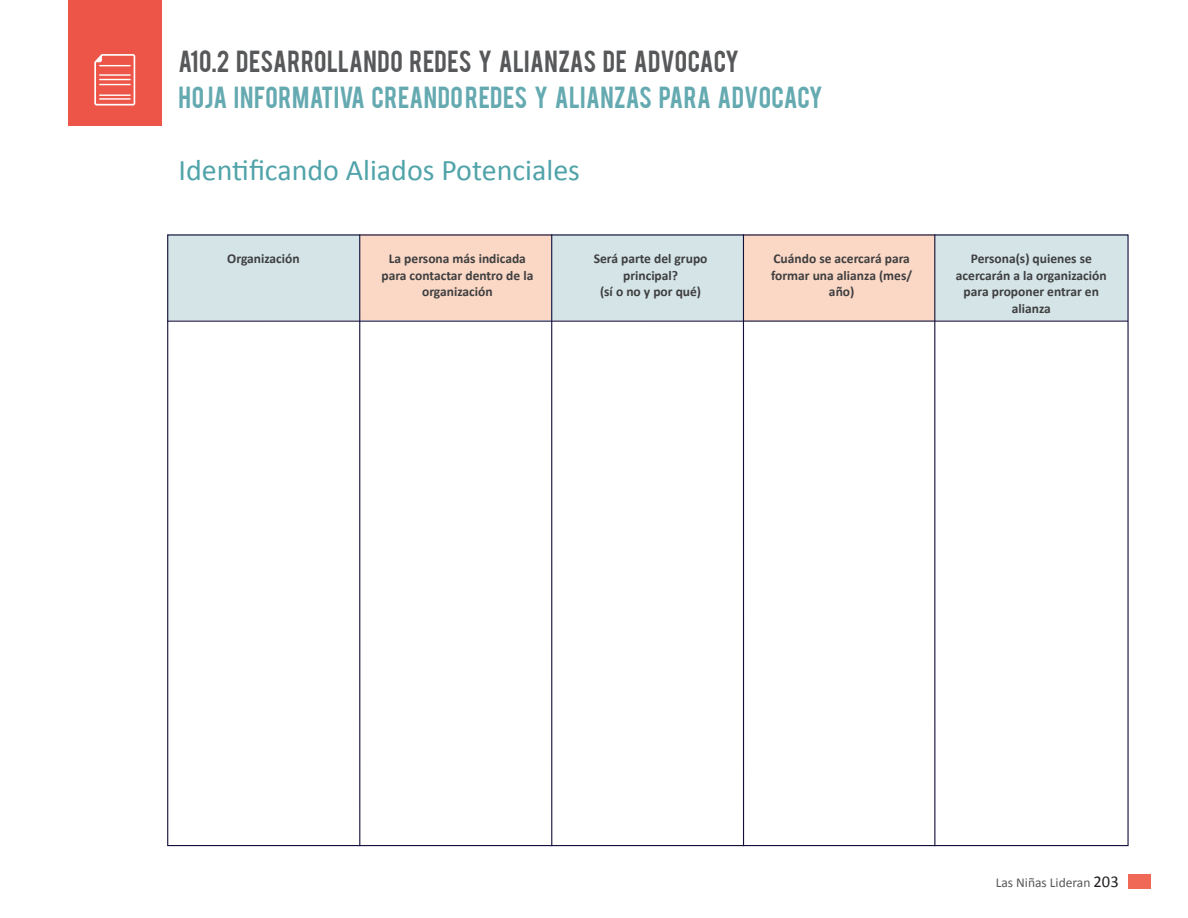
<style>
.page{position:relative;width:1188px;height:918px;background:#fff}
.page>*{position:absolute;margin:0;border:0;box-sizing:border-box;transform-origin:0 0}
.t1{font:30px "Calibri";color:#4fa3a9}
.t2{font:24px "Bebas";letter-spacing:.02em;color:#65aab1}
.t3{font:24px "Bebas";letter-spacing:.02em;color:#57585a}
.t4{font:700 13.5px/16.5px "Calibri";color:#3e3e3f;text-align:center}
.t5{font:13.5px "Calibri";color:#57585a}
.s1{font-size:16.5px;color:#231f20}
</style>
<div class="page">
<div style="left:1128px;top:874px;width:23px;height:15px;background:#f06856"></div>
<div style="left:360px;top:234px;width:191px;height:86px;background:#fbd8c6"></div>
<div style="left:744px;top:234px;width:191px;height:87px;background:#fbd8c6"></div>
<div style="left:167px;top:234px;width:192px;height:86px;background:#d4e4e7"></div>
<div style="left:552px;top:234px;width:192px;height:86px;background:#d4e4e7"></div>
<div style="left:935px;top:234px;width:193px;height:86px;background:#d4e4e7"></div>
<hr style="left:359px;top:234px;width:1px;height:612px;background:#12103b">
<hr style="left:551px;top:234px;width:1px;height:612px;background:#12103b">
<hr style="left:743px;top:234px;width:1px;height:612px;background:#12103b">
<hr style="left:934px;top:234px;width:1px;height:612px;background:#12103b">
<hr style="left:167px;top:321px;width:961px;height:1px;background:#12103b">
<div style="left:68px;top:0;width:94px;height:126px;background:#ee5549"></div>
<svg style="left:94px;top:54px;width:41px;height:52px"></svg>
<h2 class="t3" style="left:179px;top:44px;width:562px">a10.2 DESARROLLANDO REDES Y ALIANZAS DE ADVOCACY</h2>
<h2 class="t2" style="left:179px;top:80px;width:646px">HOJA INFORMATIVA CREANDO REDES Y ALIANZAS PARA ADVOCACY</h2>
<h1 class="t1" style="left:179px;top:151px;width:403px">Identificando Aliados Potenciales</h1>
<p class="t4" style="left:227px;top:251px;width:74px">Organización</p>
<p class="t4" style="left:381px;top:251px;width:153px">La persona más indicada para contactar dentro de la organización</p>
<p class="t4" style="left:594px;top:251px;width:115px">Será parte del grupo principal?<br>(sí o no y por qué)</p>
<p class="t4" style="left:771px;top:251px;width:143px">Cuándo se acercará para formar una alianza (mes/ año)</p>
<p class="t4" style="left:956px;top:251px;width:152px">Persona(s) quienes se acercarán a la organización para proponer entrar en alianza</p>
<p class="t5" style="left:996px;top:874px;width:124px">Las Niñas Lideran <span class="s1">203</span></p>
</div>
